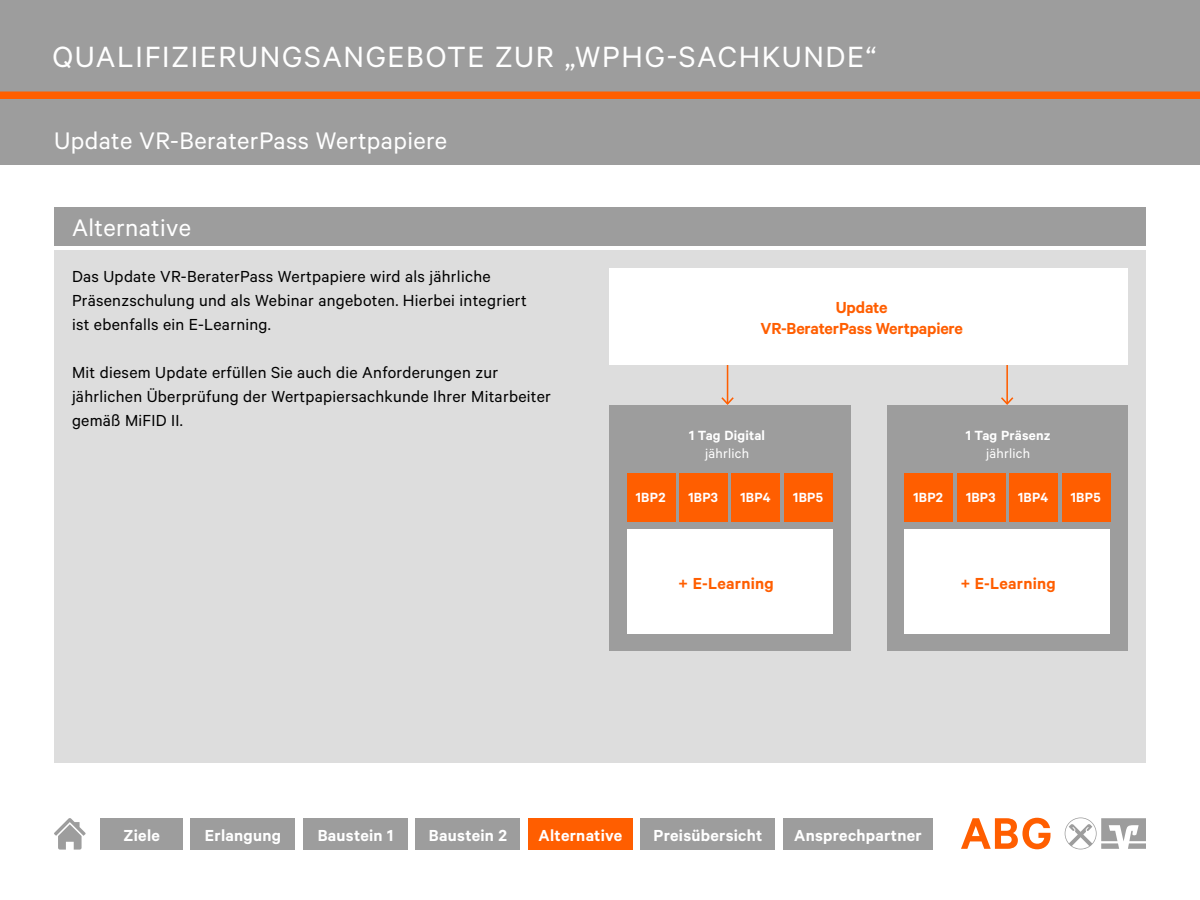
<style>
.page{position:relative;width:1200px;height:900px;background:#fff}
.page>*{position:absolute;margin:0;border:0;box-sizing:border-box;transform-origin:0 0}
.t1{font:33px "Calibre";letter-spacing:.05em;color:#fff}
.t2{font:27px "Calibre";letter-spacing:.015em;color:#fff}
.t3{font:18px/24px "Calibre";letter-spacing:.015em;color:#000}
.t4{font:600 18px "Calibre";letter-spacing:.015em;color:#fff}
.t5{font:600 18px/21.6px "Calibre";letter-spacing:-.01em;color:#ff5e00;text-align:center}
.t6{font:600 18px "Calibre";letter-spacing:.015em;color:#ff5e00}
.t7{font:600 15px "Calibre";letter-spacing:.015em;color:#fff}
.t8{font:15px "Calibre";letter-spacing:.015em;color:#fff}
</style>
<div class="page">
<svg style="left:961px;top:818px;width:90px;height:31px"></svg>
<svg style="left:1065px;top:818px;width:81px;height:31px"></svg>
<div style="left:0;top:0;width:1200px;height:165px;background:#9d9d9d"></div>
<div style="left:0;top:92px;width:1200px;height:7px;background:#ff5e00"></div>
<svg style="left:54px;top:818px;width:32px;height:32px"></svg>
<div style="left:100px;top:818px;width:83px;height:32px;background:#9d9d9d"></div>
<div style="left:190px;top:818px;width:106px;height:32px;background:#9d9d9d"></div>
<div style="left:303px;top:818px;width:105px;height:32px;background:#9d9d9d"></div>
<div style="left:416px;top:818px;width:104px;height:32px;background:#9d9d9d"></div>
<div style="left:528px;top:818px;width:105px;height:32px;background:#ff5e00"></div>
<div style="left:640px;top:818px;width:136px;height:32px;background:#9d9d9d"></div>
<div style="left:783px;top:818px;width:150px;height:32px;background:#9d9d9d"></div>
<div style="left:54px;top:250px;width:1092px;height:514px;background:#ddd"></div>
<div style="left:54px;top:207px;width:1092px;height:39px;background:#9d9d9d"></div>
<div style="left:887px;top:405px;width:241px;height:246px;background:#9d9d9d"></div>
<div style="left:609px;top:405px;width:241px;height:246px;background:#9d9d9d"></div>
<div style="left:609px;top:268px;width:519px;height:97px;background:#fff"></div>
<div style="left:627px;top:474px;width:48px;height:48px;background:#ff5e00"></div>
<div style="left:679px;top:474px;width:49px;height:48px;background:#ff5e00"></div>
<div style="left:732px;top:474px;width:48px;height:48px;background:#ff5e00"></div>
<div style="left:784px;top:474px;width:48px;height:48px;background:#ff5e00"></div>
<div style="left:905px;top:474px;width:48px;height:48px;background:#ff5e00"></div>
<div style="left:957px;top:474px;width:48px;height:48px;background:#ff5e00"></div>
<div style="left:1010px;top:474px;width:48px;height:48px;background:#ff5e00"></div>
<div style="left:1062px;top:474px;width:48px;height:48px;background:#ff5e00"></div>
<div style="left:627px;top:530px;width:205px;height:104px;background:#fff"></div>
<div style="left:905px;top:530px;width:205px;height:104px;background:#fff"></div>
<hr style="left:727px;top:365px;width:1px;height:39px;background:#ff5e00">
<svg style="left:721px;top:396px;width:13px;height:9px"></svg>
<hr style="left:1006px;top:365px;width:2px;height:39px;background:#ff5e00">
<svg style="left:1001px;top:396px;width:13px;height:9px"></svg>
<h1 class="t1" style="left:52px;top:37px;width:825px">QUALIFIZIERUNGSANGEBOTE ZUR „WPHG-SACHKUNDE“</h1>
<h2 class="t2" style="left:54px;top:125px;width:395px">Update VR-BeraterPass Wertpapiere</h2>
<h2 class="t2" style="left:72px;top:212px;width:121px">Alternative</h2>
<p class="t3" style="left:72px;top:264px;width:456px">Das Update VR-BeraterPass Wertpapiere wird als jährliche<br>Präsenzschulung und als Webinar angeboten. Hierbei integriert ist ebenfalls ein E-Learning.</p>
<p class="t3" style="left:72px;top:360px;width:481px">Mit diesem Update erfüllen Sie auch die Anforderungen zur jährlichen Überprüfung der Wertpapiersachkunde Ihrer Mitarbeiter gemäß MiFID II.</p>
<p class="t5" style="left:761px;top:296px;width:204px">Update<br>VR-BeraterPass Wertpapiere</p>
<p class="t7" style="left:689px;top:427px;width:78px">1 Tag Digital</p>
<p class="t8" style="left:705px;top:445px;width:45px">jährlich</p>
<p class="t7" style="left:966px;top:427px;width:86px">1 Tag Präsenz</p>
<p class="t8" style="left:986px;top:445px;width:45px">jährlich</p>
<p class="t7" style="left:636px;top:489px;width:31px">1BP2</p>
<p class="t7" style="left:688px;top:489px;width:31px">1BP3</p>
<p class="t7" style="left:741px;top:489px;width:32px">1BP4</p>
<p class="t7" style="left:793px;top:489px;width:31px">1BP5</p>
<p class="t7" style="left:914px;top:489px;width:31px">1BP2</p>
<p class="t7" style="left:966px;top:489px;width:31px">1BP3</p>
<p class="t7" style="left:1018px;top:489px;width:32px">1BP4</p>
<p class="t7" style="left:1071px;top:489px;width:31px">1BP5</p>
<p class="t6" style="left:678px;top:572px;width:97px">+ E-Learning</p>
<p class="t6" style="left:960px;top:572px;width:97px">+ E-Learning</p>
<p class="t4" style="left:124px;top:824px;width:38px">Ziele</p>
<p class="t4" style="left:205px;top:824px;width:78px">Erlangung</p>
<p class="t4" style="left:318px;top:824px;width:77px">Baustein 1</p>
<p class="t4" style="left:429px;top:824px;width:80px">Baustein 2</p>
<p class="t4" style="left:539px;top:824px;width:85px">Alternative</p>
<p class="t4" style="left:654px;top:824px;width:110px">Preisübersicht</p>
<p class="t4" style="left:794px;top:824px;width:129px">Ansprechpartner</p>
</div>
